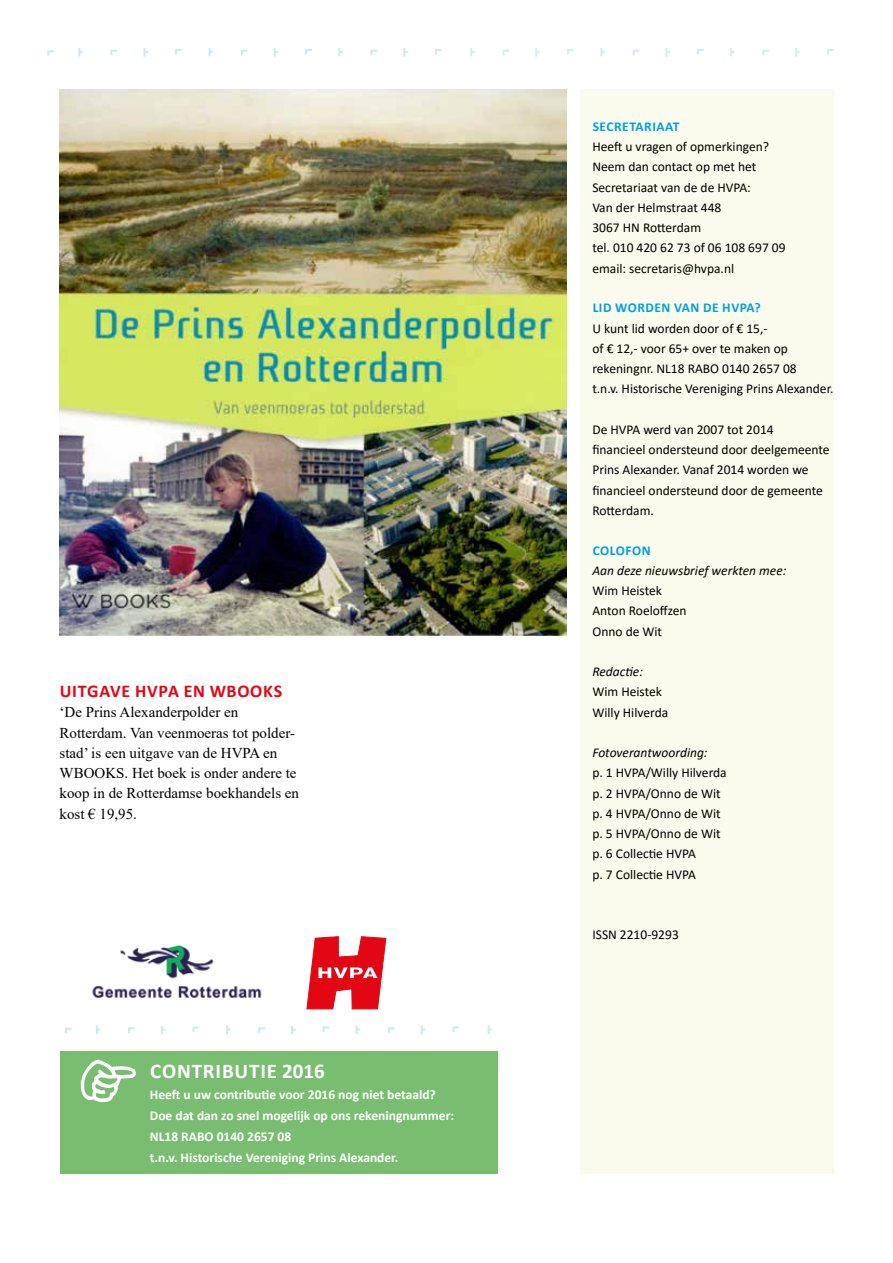
<style>
.page{position:relative;width:893px;height:1263px;background:#fff}
.page>*{position:absolute;margin:0;border:0;box-sizing:border-box;transform-origin:0 0}
.t1{font:700 21px "Calibri";letter-spacing:.04em;color:#fff}
.t2{font:700 18px "Calibri";letter-spacing:.04em;color:#e30613}
.t3{font:15px/20.2px "Times New Roman";color:#000}
.t4{font:13.5px/20.2px "Calibri";color:#000}
.t5{font:700 13.5px/21px "Calibri";color:#fff}
.t6{font:italic 13.5px "Calibri";color:#000}
.t7{font:700 13.5px "Calibri";letter-spacing:.04em;color:#009fe3}
</style>
<div class="page">
<div style="left:580px;top:89px;width:253px;height:1085px;background:#fafbed"></div>
<svg style="left:47px;top:50px;width:7px;height:6px"></svg>
<svg style="left:111px;top:50px;width:6px;height:5px"></svg>
<svg style="left:175px;top:49px;width:7px;height:6px"></svg>
<svg style="left:241px;top:50px;width:6px;height:5px"></svg>
<svg style="left:305px;top:49px;width:7px;height:6px"></svg>
<svg style="left:370px;top:50px;width:7px;height:5px"></svg>
<svg style="left:435px;top:49px;width:7px;height:6px"></svg>
<svg style="left:78px;top:48px;width:5px;height:8px"></svg>
<svg style="left:143px;top:48px;width:5px;height:9px"></svg>
<svg style="left:209px;top:48px;width:4px;height:8px"></svg>
<svg style="left:274px;top:48px;width:4px;height:9px"></svg>
<svg style="left:338px;top:48px;width:5px;height:8px"></svg>
<svg style="left:403px;top:48px;width:5px;height:9px"></svg>
<svg style="left:502px;top:50px;width:7px;height:5px"></svg>
<svg style="left:567px;top:49px;width:7px;height:6px"></svg>
<svg style="left:633px;top:50px;width:6px;height:5px"></svg>
<svg style="left:697px;top:49px;width:7px;height:6px"></svg>
<svg style="left:762px;top:50px;width:7px;height:5px"></svg>
<svg style="left:827px;top:49px;width:6px;height:6px"></svg>
<svg style="left:470px;top:48px;width:5px;height:8px"></svg>
<svg style="left:535px;top:48px;width:5px;height:9px"></svg>
<svg style="left:600px;top:48px;width:5px;height:8px"></svg>
<svg style="left:665px;top:48px;width:5px;height:9px"></svg>
<svg style="left:730px;top:48px;width:5px;height:8px"></svg>
<svg style="left:795px;top:48px;width:5px;height:9px"></svg>
<div style="left:60px;top:1051px;width:437px;height:123px;background:#79bd71"></div>
<svg style="left:80px;top:1059px;width:56px;height:44px"></svg>
<svg style="left:65px;top:1028px;width:6px;height:5px"></svg>
<svg style="left:128px;top:1027px;width:7px;height:6px"></svg>
<svg style="left:192px;top:1026px;width:7px;height:6px"></svg>
<svg style="left:258px;top:1027px;width:7px;height:6px"></svg>
<svg style="left:323px;top:1026px;width:6px;height:6px"></svg>
<svg style="left:388px;top:1027px;width:7px;height:6px"></svg>
<svg style="left:452px;top:1026px;width:7px;height:6px"></svg>
<svg style="left:96px;top:1025px;width:4px;height:9px"></svg>
<svg style="left:161px;top:1026px;width:4px;height:8px"></svg>
<svg style="left:226px;top:1025px;width:5px;height:9px"></svg>
<svg style="left:291px;top:1026px;width:5px;height:8px"></svg>
<svg style="left:356px;top:1025px;width:4px;height:9px"></svg>
<svg style="left:421px;top:1026px;width:4px;height:8px"></svg>
<svg style="left:488px;top:1025px;width:4px;height:9px"></svg>
<img style="left:92px;top:944px;width:170px;height:54px">
<svg style="left:307px;top:936px;width:79px;height:73px"></svg>
<img style="left:59px;top:89px;width:508px;height:546px">
<h2 class="t2" style="left:60px;top:678px;width:224px">UITGAVE HVPA EN WBOOKS</h2>
<p class="t3" style="left:60px;top:702px;width:241px">‘De Prins Alexanderpolder en<br>Rotterdam. Van veenmoeras tot polder&shy;stad’ is een uitgave van de HVPA en<br>WBOOKS. Het boek is onder andere te koop in de Rotterdamse boekhandels en kost € 19,95.</p>
<h1 class="t1" style="left:150px;top:1056px;width:176px">CONTRIBUTIE 2016</h1>
<p class="t5" style="left:150px;top:1083px;width:306px">Heeft u uw contributie voor 2016 nog niet betaald?<br>Doe dat dan zo snel mogelijk op ons rekeningnummer:<br>NL18 RABO 0140 2657 08<br>t.n.v. Historische Vereniging Prins Alexander.</p>
<p class="t7" style="left:593px;top:117px;width:88px">SECRETARIAAT</p>
<p class="t4" style="left:592px;top:136px;width:195px">Heeft u vragen of opmerkingen?<br>Neem dan contact op met het<br>Secretariaat van de de HVPA:<br>Van der Helmstraat 448<br>3067 HN Rotterdam<br>tel. 010 420 62 73 of 06 108 697 09 email: secretaris@hvpa.nl</p>
<p class="t7" style="left:593px;top:298px;width:170px">LID WORDEN VAN DE HVPA?</p>
<p class="t4" style="left:592px;top:318px;width:243px">U kunt lid worden door of € 15,-<br>of € 12,- voor 65+ over te maken op rekeningnr. NL18 RABO 0140 2657 08<br>t.n.v. Historische Vereniging Prins Alexander.</p>
<p class="t4" style="left:592px;top:419px;width:239px">De HVPA werd van 2007 tot 2014 financieel ondersteund door deelgemeente<br>Prins Alexander. Vanaf 2014 worden we financieel ondersteund door de gemeente<br>Rotterdam.</p>
<p class="t7" style="left:593px;top:541px;width:60px">COLOFON</p>
<p class="t6" style="left:592px;top:561px;width:196px">Aan deze nieuwsbrief werkten mee:</p>
<p class="t4" style="left:592px;top:580px;width:96px">Wim Heistek<br>Anton Roeloffzen<br>Onno de Wit</p>
<p class="t6" style="left:592px;top:662px;width:52px">Redactie:</p>
<p class="t4" style="left:592px;top:681px;width:77px">Wim Heistek<br>Willy Hilverda</p>
<p class="t6" style="left:592px;top:743px;width:117px">Fotoverantwoording:</p>
<p class="t4" style="left:592px;top:762px;width:136px">p. 1 HVPA/Willy Hilverda p. 2 HVPA/Onno de Wit p. 4 HVPA/Onno de Wit p. 5 HVPA/Onno de Wit p. 6 Collectie HVPA<br>p. 7 Collectie HVPA</p>
<p class="t4" style="left:592px;top:924px;width:88px">ISSN 2210-9293</p>
</div>
